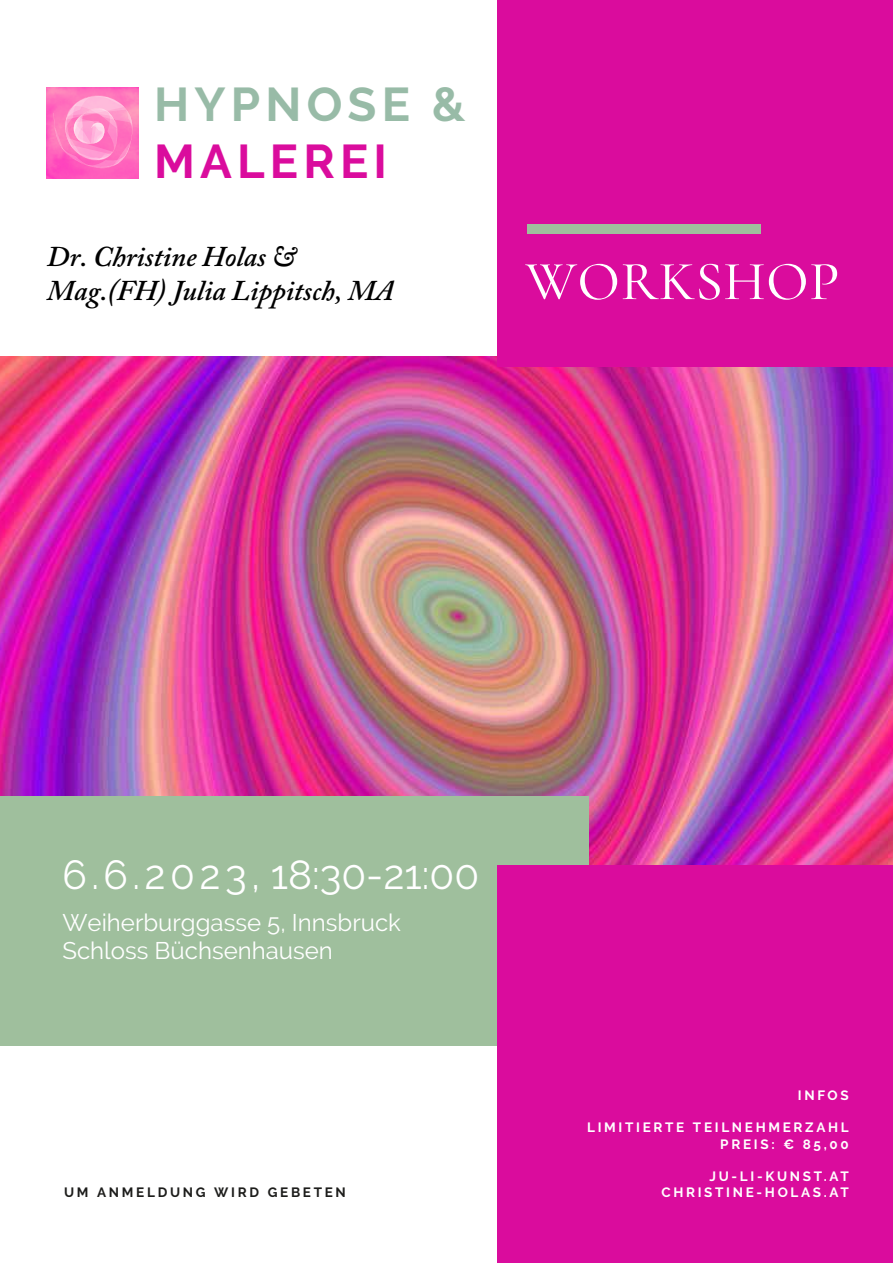
<style>
.page{position:relative;width:893px;height:1263px;background:#fff}
.page>*{position:absolute;margin:0;border:0;box-sizing:border-box;transform-origin:0 0}
.t1{font:500 55.5px "Cormorant Garamond";letter-spacing:.01em;color:#fff}
.t2{font:700 47.25px "Raleway";letter-spacing:.11em;color:#98bba7}
.t3{font:700 47.25px "Raleway";letter-spacing:.11em;color:#da0c9d}
.t4{font:40.5px "Raleway";color:#fff}
.t5{font:italic 600 28.5px/34.2px "Adobe Caslon Pro";color:#000}
.t6{font:24px/28.8px "Raleway";color:#fff}
.t7{font:700 13.5px/16.2px "Raleway";letter-spacing:.2em;color:#fff;text-align:right}
.t8{font:700 13.5px "Raleway";letter-spacing:.2em;color:#1d1d1b}
</style>
<div class="page">
<img style="left:0;top:357px;width:893px;height:508px">
<div style="left:498px;top:0;width:395px;height:367px;background:#da0c9d"></div>
<div style="left:527px;top:225px;width:233px;height:9px;background:#9fbf9d"></div>
<div style="left:0;top:796px;width:589px;height:250px;background:#9fbf9d"></div>
<div style="left:498px;top:865px;width:395px;height:398px;background:#da0c9d"></div>
<img style="left:47px;top:87px;width:91px;height:92px">
<svg style="left:54px;top:95px;width:79px;height:73px;background:#ff8ac7"></svg>
<h2 class="t2" style="left:154px;top:78px;width:313px">HYPNOSE &amp;</h2>
<h2 class="t3" style="left:154px;top:134px;width:234px">MALEREI</h2>
<h3 class="t5" style="left:47px;top:239px;width:348px">Dr. Christine Holas &amp;<br>Mag.(FH) Julia Lippitsch, MA</h3>
<h1 class="t1" style="left:525px;top:248px;width:315px">WORKSHOP</h1>
<h3 class="t4" style="left:63px;top:851px;width:418px">6.6.2023, 18:30-21:00</h3>
<h3 class="t6" style="left:63px;top:907px;width:340px">Weiherburggasse 5, Innsbruck<br>Schloss Büchsenhausen</h3>
<p class="t8" style="left:64px;top:1185px;width:283px">UM ANMELDUNG WIRD GEBETEN</p>
<p class="t7" style="left:798px;top:1087px;width:52px">INFOS</p>
<p class="t7" style="left:587px;top:1120px;width:263px">LIMITIERTE TEILNEHMERZAHL<br>PREIS: € 85,00</p>
<p class="t7" style="left:661px;top:1168px;width:189px">JU-LI-KUNST.AT<br>CHRISTINE-HOLAS.AT</p>
</div>
